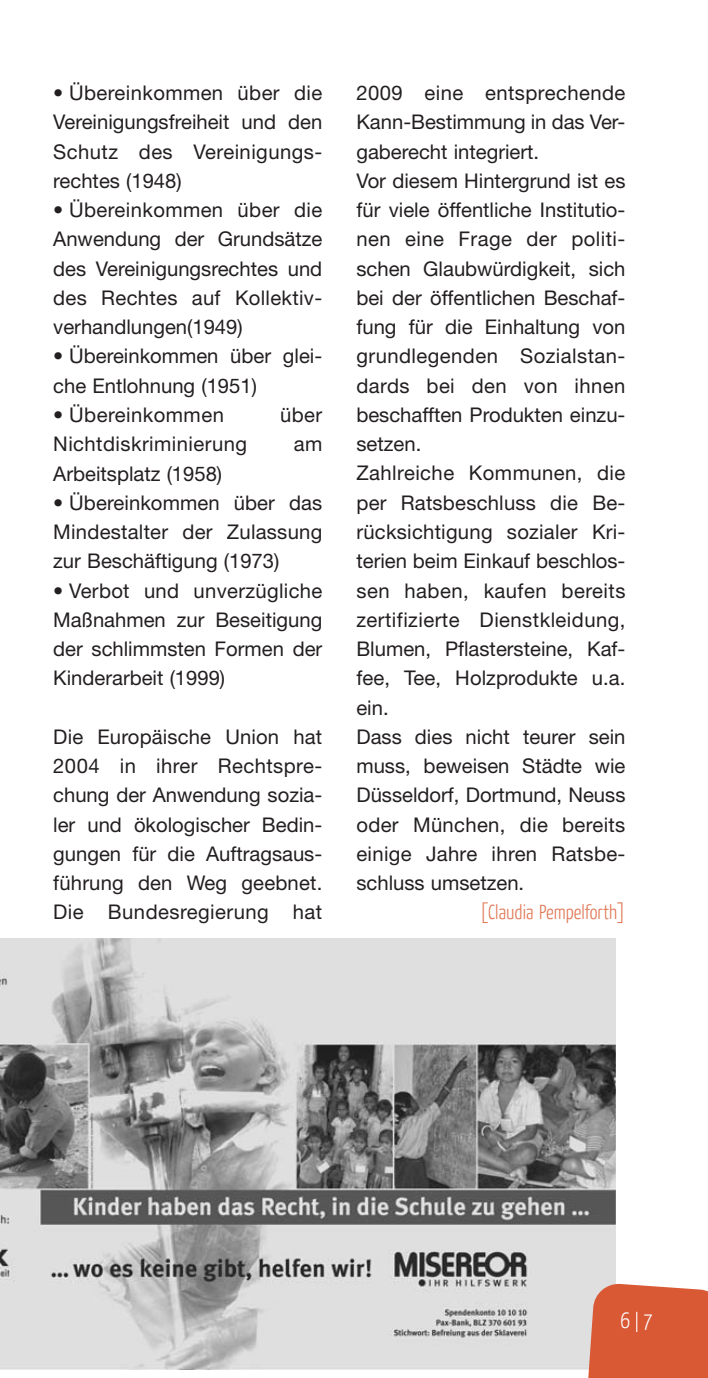
<style>
.page{position:relative;width:708px;height:1378px;background:#fff}
.page>*{position:absolute;margin:0;border:0;box-sizing:border-box;transform-origin:0 0}
.t1{font:300 22.5px "Yanone Kaffeesatz";color:#fff}
.t2{font:20.25px/29.2px "Helvetica Neue";color:#231f20;text-align:justify}
.t3{font:20.25px "Helvetica Neue";letter-spacing:.02em;color:#231f20}
.t4{font:300 20.25px "Yanone Kaffeesatz";color:#e17855}
</style>
<div class="page">
<img style="left:0;top:938px;width:615px;height:431px">
<svg style="left:587px;top:1283px;width:121px;height:95px;background:#da6544"></svg>
<p class="t2" style="left:53px;top:80px;width:271px">• Übereinkommen über die Vereinigungsfreiheit und den Schutz des Vereinigungs&shy;rechtes (1948)</p>
<p class="t2" style="left:53px;top:197px;width:271px">• Übereinkommen über die Anwendung der Grundsätze des Vereinigungsrechtes und des Rechtes auf Kollektiv&shy;verhandlungen(1949)</p>
<p class="t2" style="left:53px;top:344px;width:271px">• Übereinkommen über glei&shy;che Entlohnung (1951)</p>
<p class="t3" style="left:53px;top:407px;width:172px">• Übereinkommen</p>
<p class="t2" style="left:280px;top:402px;width:44px">über</p>
<p class="t3" style="left:53px;top:437px;width:195px">Nichtdiskriminierung</p>
<p class="t2" style="left:294px;top:431px;width:30px">am</p>
<p class="t2" style="left:53px;top:461px;width:170px">Arbeitsplatz (1958)</p>
<p class="t2" style="left:53px;top:490px;width:271px">• Übereinkommen über das Mindestalter der Zulassung zur Beschäftigung (1973)</p>
<p class="t2" style="left:53px;top:578px;width:271px">• Verbot und unverzügliche Maßnahmen zur Beseitigung der schlimmsten Formen der Kinderarbeit (1999)</p>
<p class="t2" style="left:53px;top:724px;width:271px">Die Europäische Union hat 2004 in ihrer Rechtspre&shy;chung der Anwendung sozia&shy;ler und ökologischer Bedin&shy;gungen für die Auftragsaus&shy;führung den Weg geebnet.<br>Die Bundesregierung hat</p>
<p class="t2" style="left:356px;top:80px;width:271px;text-align:left">2009 eine entsprechende<br>Kann-Bestimmung in das Ver&shy;gaberecht integriert.<br>Vor diesem Hintergrund ist es für viele öffentliche Institutio&shy;nen eine Frage der politi&shy;schen Glaubwürdigkeit, sich bei der öffentlichen Beschaf&shy;fung für die Einhaltung von grundlegenden Sozialstan&shy;dards bei den von ihnen beschafften Produkten einzu&shy;setzen.<br>Zahlreiche Kommunen, die per Ratsbeschluss die Be&shy;rücksichtigung sozialer Kri&shy;terien beim Einkauf beschlos&shy;sen haben, kaufen bereits zertifizierte Dienstkleidung,<br>Blumen, Pflastersteine, Kaf&shy;fee, Tee, Holzprodukte u.a. ein.<br>Dass dies nicht teurer sein muss, beweisen Städte wie<br>Düsseldorf, Dortmund, Neuss oder München, die bereits einige Jahre ihren Ratsbe&shy;schluss umsetzen.</p>
<p class="t4" style="left:480px;top:904px;width:147px">[Claudia Pempelforth]</p>
<p class="t1" style="left:620px;top:1311px;width:11px">6</p>
<p class="t1" style="left:643px;top:1311px;width:11px">7</p>
</div>
